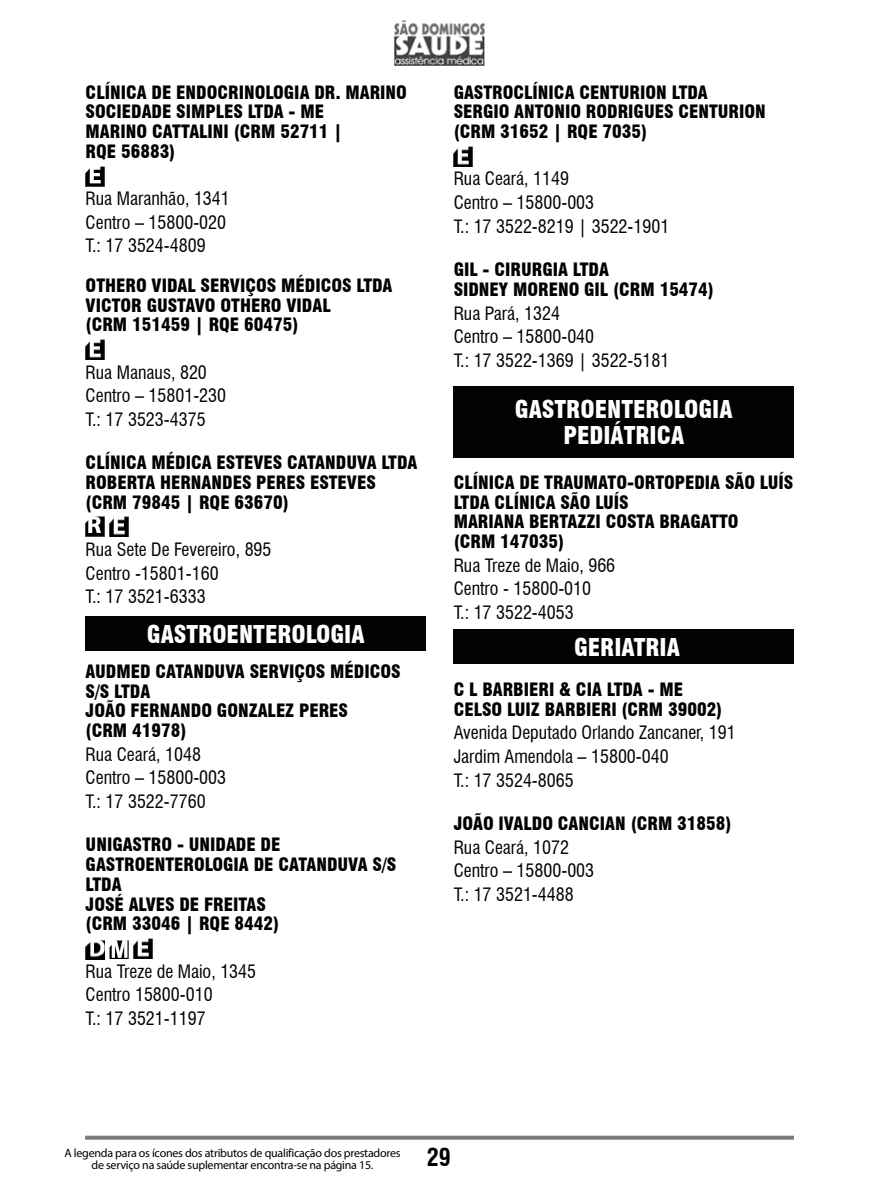
<style>
.page{position:relative;width:879px;height:1191px;background:#fff}
.page>*{position:absolute;margin:0;border:0;box-sizing:border-box;transform-origin:0 0}
.t1{font:900 condensed 24px/26px "Swiss 721 BT";color:#fff;text-align:center}
.t2{font:700 condensed 24px "Swiss 721 BT";color:#000}
.t3{font:900 condensed 18px/19.6px "Swiss 721 BT";color:#000}
.t4{font:condensed 18px/23.6px "Swiss 721 BT";color:#000}
.t5{font:12px/12.8px "Myriad Pro";letter-spacing:-.02em;color:#000;text-align:center}
</style>
<div class="page">
<img style="left:394px;top:20px;width:91px;height:45px">
<svg style="left:85px;top:1135px;width:709px;height:4px;background:#929292"></svg>
<img style="left:86px;top:166px;width:19px;height:20px">
<img style="left:86px;top:340px;width:19px;height:20px">
<img style="left:86px;top:517px;width:19px;height:20px">
<img style="left:110px;top:517px;width:19px;height:20px">
<div style="left:86px;top:616px;width:340px;height:34px;background:#020203"></div>
<img style="left:86px;top:940px;width:19px;height:19px">
<img style="left:110px;top:940px;width:19px;height:19px">
<img style="left:134px;top:939px;width:19px;height:20px">
<img style="left:454px;top:147px;width:19px;height:20px">
<div style="left:454px;top:386px;width:340px;height:72px;background:#020203"></div>
<div style="left:454px;top:630px;width:340px;height:34px;background:#020203"></div>
<p class="t3" style="left:86px;top:82px;width:323px">CLÍNICA DE ENDOCRINOLOGIA DR. MARINO<br>SOCIEDADE SIMPLES LTDA - ME<br>MARINO CATTALINI (CRM 52711 |<br>RQE 56883)</p>
<p class="t4" style="left:86px;top:187px;width:146px">Rua Maranhão, 1341<br>Centro – 15800-020<br>T.: 17 3524-4809</p>
<p class="t3" style="left:86px;top:275px;width:308px">OTHERO VIDAL SERVIÇOS MÉDICOS LTDA<br>VICTOR GUSTAVO OTHERO VIDAL<br>(CRM 151459 | RQE 60475)</p>
<p class="t4" style="left:86px;top:360px;width:142px">Rua Manaus, 820<br>Centro – 15801-230<br>T.: 17 3523-4375</p>
<p class="t3" style="left:86px;top:453px;width:333px">CLÍNICA MÉDICA ESTEVES CATANDUVA LTDA<br>ROBERTA HERNANDES PERES ESTEVES (CRM 79845 | RQE 63670)</p>
<p class="t4" style="left:86px;top:537px;width:187px">Rua Sete De Fevereiro, 895<br>Centro -15801-160<br>T.: 17 3521-6333</p>
<h1 class="t1" style="left:147px;top:621px;width:219px">GASTROENTEROLOGIA</h1>
<p class="t3" style="left:86px;top:661px;width:316px">AUDMED CATANDUVA SERVIÇOS MÉDICOS<br>S/S LTDA<br>JOÃO FERNANDO GONZALEZ PERES<br>(CRM 41978)</p>
<p class="t4" style="left:86px;top:742px;width:142px">Rua Ceará, 1048<br>Centro – 15800-003<br>T.: 17 3522-7760</p>
<p class="t3" style="left:86px;top:835px;width:312px">UNIGASTRO - UNIDADE DE<br>GASTROENTEROLOGIA DE CATANDUVA S/S<br>LTDA<br>JOSÉ ALVES DE FREITAS<br>(CRM 33046 | RQE 8442)</p>
<p class="t4" style="left:86px;top:959px;width:172px">Rua Treze de Maio, 1345<br>Centro 15800-010<br>T.: 17 3521-1197</p>
<p class="t3" style="left:454px;top:82px;width:314px">GASTROCLÍNICA CENTURION LTDA<br>SERGIO ANTONIO RODRIGUES CENTURION (CRM 31652 | RQE 7035)</p>
<p class="t4" style="left:454px;top:167px;width:217px">Rua Ceará, 1149<br>Centro – 15800-003<br>T.: 17 3522-8219 | 3522-1901</p>
<p class="t3" style="left:454px;top:260px;width:262px">GIL - CIRURGIA LTDA<br>SIDNEY MORENO GIL (CRM 15474)</p>
<p class="t4" style="left:454px;top:301px;width:217px">Rua Pará, 1324<br>Centro – 15800-040<br>T.: 17 3522-1369 | 3522-5181</p>
<h1 class="t1" style="left:515px;top:396px;width:219px">GASTROENTEROLOGIA<br>PEDIÁTRICA</h1>
<p class="t3" style="left:454px;top:472px;width:341px">CLÍNICA DE TRAUMATO-ORTOPEDIA SÃO LUÍS<br>LTDA CLÍNICA SÃO LUÍS<br>MARIANA BERTAZZI COSTA BRAGATTO<br>(CRM 147035)</p>
<p class="t4" style="left:454px;top:553px;width:163px">Rua Treze de Maio, 966<br>Centro - 15800-010<br>T.: 17 3522-4053</p>
<h1 class="t1" style="left:574px;top:634px;width:107px">GERIATRIA</h1>
<p class="t3" style="left:454px;top:679px;width:270px">C L BARBIERI &amp; CIA LTDA - ME<br>CELSO LUIZ BARBIERI (CRM 39002)</p>
<p class="t4" style="left:454px;top:721px;width:283px">Avenida Deputado Orlando Zancaner, 191<br>Jardim Amendola – 15800-040<br>T.: 17 3524-8065</p>
<p class="t3" style="left:454px;top:813px;width:279px">JOÃO IVALDO CANCIAN (CRM 31858)</p>
<p class="t4" style="left:454px;top:835px;width:142px">Rua Ceará, 1072<br>Centro – 15800-003<br>T.: 17 3521-4488</p>
<p class="t5" style="left:64px;top:1146px;width:337px">A legenda para os ícones dos atributos de qualificação dos prestadores de serviço na saúde suplementar encontra-se na página 15.</p>
<h1 class="t2" style="left:427px;top:1142px;width:25px">29</h1>
</div>
